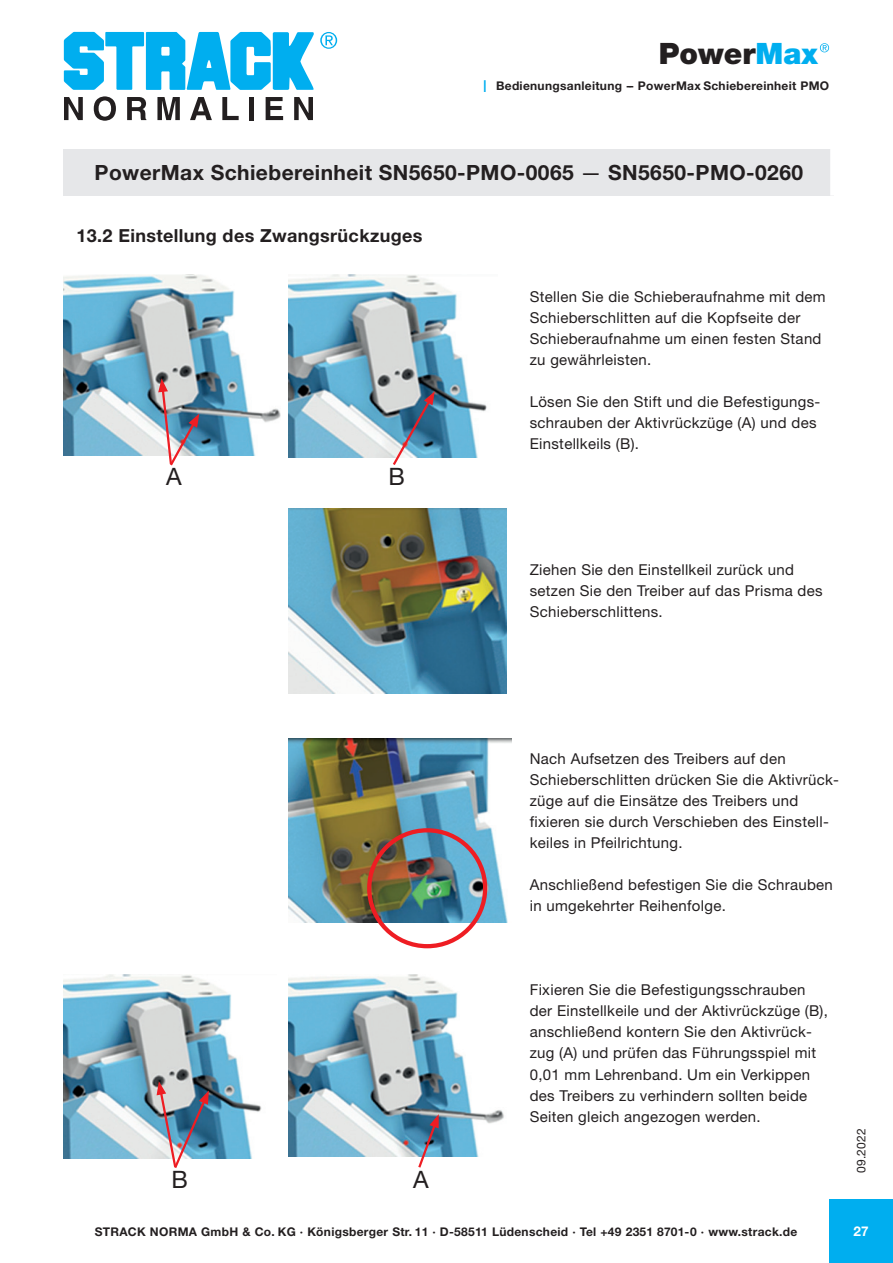
<style>
.page{position:relative;width:893px;height:1263px;background:#fff}
.page>*{position:absolute;margin:0;border:0;box-sizing:border-box;transform-origin:0 0}
.t1{font:900 29.55px "Helvetica Neue LT Std";color:#231f20}
.t2{font:24px "Helvetica Neue LT Std";color:#231f20}
.t3{font:700 21px "Helvetica Neue LT Std";letter-spacing:.02em;color:#231f20}
.t4{font:700 18px "Helvetica Neue LT Std";letter-spacing:.02em;color:#231f20}
.t5{font:15px/21px "Helvetica Neue LT Std";letter-spacing:.02em;color:#231f20}
.t6{font:700 13.5px "Helvetica Neue LT Std";color:#fff}
.t7{font:700 12px "Helvetica Neue LT Std";letter-spacing:.025em;color:#231f20}
.t8{font:12px "Helvetica Neue LT Std";letter-spacing:.03em;color:#231f20}
.s1{color:#00aeef}
.s2{font-weight:400;font-size:16.5px;color:#00aeef}
.s3{font-weight:400}
</style>
<div class="page">
<svg style="left:64px;top:97px;width:19px;height:23px"></svg>
<svg style="left:94px;top:96px;width:22px;height:25px"></svg>
<svg style="left:127px;top:97px;width:19px;height:23px"></svg>
<svg style="left:157px;top:97px;width:23px;height:23px"></svg>
<svg style="left:190px;top:97px;width:22px;height:23px"></svg>
<svg style="left:222px;top:97px;width:17px;height:23px"></svg>
<div style="left:249px;top:97px;width:5px;height:23px;background:#231f20"></div>
<svg style="left:266px;top:97px;width:17px;height:23px"></svg>
<svg style="left:294px;top:97px;width:19px;height:23px"></svg>
<svg style="left:64px;top:32px;width:273px;height:58px"></svg>
<div style="left:829px;top:1199px;width:64px;height:64px;background:#00aeef"></div>
<svg style="left:820px;top:43px;width:9px;height:9px"></svg>
<div style="left:64px;top:149px;width:770px;height:47px;background:#e6e7e9"></div>
<div style="left:830px;top:149px;width:8px;height:47px;background:#fff"></div>
<img style="left:64px;top:274px;width:225px;height:181px">
<img style="left:289px;top:974px;width:215px;height:183px">
<img style="left:289px;top:508px;width:217px;height:185px">
<img style="left:288px;top:739px;width:224px;height:183px">
<img style="left:64px;top:974px;width:198px;height:184px">
<img style="left:289px;top:274px;width:198px;height:184px">
<svg style="left:416px;top:1114px;width:23px;height:54px"></svg>
<svg style="left:391px;top:391px;width:44px;height:74px;background:#7e98ac"></svg>
<img style="left:157px;top:1081px;width:52px;height:87px">
<img style="left:158px;top:378px;width:41px;height:88px">
<div style="left:367px;top:828px;width:120px;height:120px;border:4px solid #ee1d23;border-radius:50%"></div>
<h1 class="t1" style="left:659px;top:36px;width:161px">Power<span class="s1">Max</span></h1>
<p class="t7" style="left:483px;top:78px;width:348px"><span class="s2">I</span> Bedienungsanleitung -- PowerMax Schiebereinheit PMO</p>
<p class="t3" style="left:95px;top:159px;width:710px">PowerMax Schiebereinheit SN5650-PMO-0065 <span class="s3">—</span> SN5650-PMO-0260</p>
<p class="t4" style="left:77px;top:224px;width:347px">13.2 Einstellung des Zwangsrückzuges</p>
<p class="t2" style="left:166px;top:462px;width:17px">A</p>
<p class="t2" style="left:389px;top:462px;width:18px">B</p>
<p class="t2" style="left:172px;top:1165px;width:18px">B</p>
<p class="t2" style="left:413px;top:1165px;width:17px">A</p>
<p class="t5" style="left:530px;top:286px;width:297px">Stellen Sie die Schieberaufnahme mit dem Schieberschlitten auf die Kopfseite der Schieberaufnahme um einen festen Stand zu gewährleisten.</p>
<p class="t5" style="left:530px;top:391px;width:292px">Lösen Sie den Stift und die Befestigungs&shy;schrauben der Aktivrückzüge (A) und des<br>Einstellkeils (B).</p>
<p class="t5" style="left:530px;top:559px;width:266px">Ziehen Sie den Einstellkeil zurück und</p>
<p class="t5" style="left:530px;top:580px;width:294px">setzen Sie den Treiber auf das Prisma des</p>
<p class="t5" style="left:530px;top:601px;width:134px">Schieberschlittens.</p>
<p class="t5" style="left:530px;top:748px;width:258px">Nach Aufsetzen des Treibers auf den</p>
<p class="t5" style="left:530px;top:769px;width:311px">Schieberschlitten drücken Sie die Aktivrück-</p>
<p class="t5" style="left:530px;top:790px;width:270px">züge auf die Einsätze des Treibers und</p>
<p class="t5" style="left:530px;top:811px;width:301px">fixieren sie durch Verschieben des Einstell-</p>
<p class="t5" style="left:530px;top:832px;width:154px">keiles in Pfeilrichtung.</p>
<p class="t5" style="left:530px;top:874px;width:305px">Anschließend befestigen Sie die Schrauben</p>
<p class="t5" style="left:530px;top:895px;width:198px">in umgekehrter Reihenfolge.</p>
<p class="t5" style="left:530px;top:979px;width:277px">Fixieren Sie die Befestigungsschrauben</p>
<p class="t5" style="left:530px;top:1000px;width:300px">der Einstellkeile und der Aktivrückzüge (B),</p>
<p class="t5" style="left:530px;top:1021px;width:284px">anschließend kontern Sie den Aktivrück-</p>
<p class="t5" style="left:530px;top:1042px;width:288px">zug (A) und prüfen das Führungsspiel mit</p>
<p class="t5" style="left:530px;top:1063px;width:282px">0,01 mm Lehrenband. Um ein Verkippen</p>
<p class="t5" style="left:530px;top:1084px;width:279px">des Treibers zu verhindern sollten beide<br>Seiten gleich angezogen werden.</p>
<p class="t8" style="left:854px;top:1173px;width:47px;rotate:-90deg">09.2022</p>
<p class="t7" style="left:95px;top:1224px;width:704px">STRACK NORMA GmbH &amp; Co. KG · Königsberger Str. 11 · D-58511 Lüdenscheid · Tel +49 2351 8701-0 · www.strack.de</p>
<p class="t6" style="left:854px;top:1222px;width:17px">27</p>
</div>
